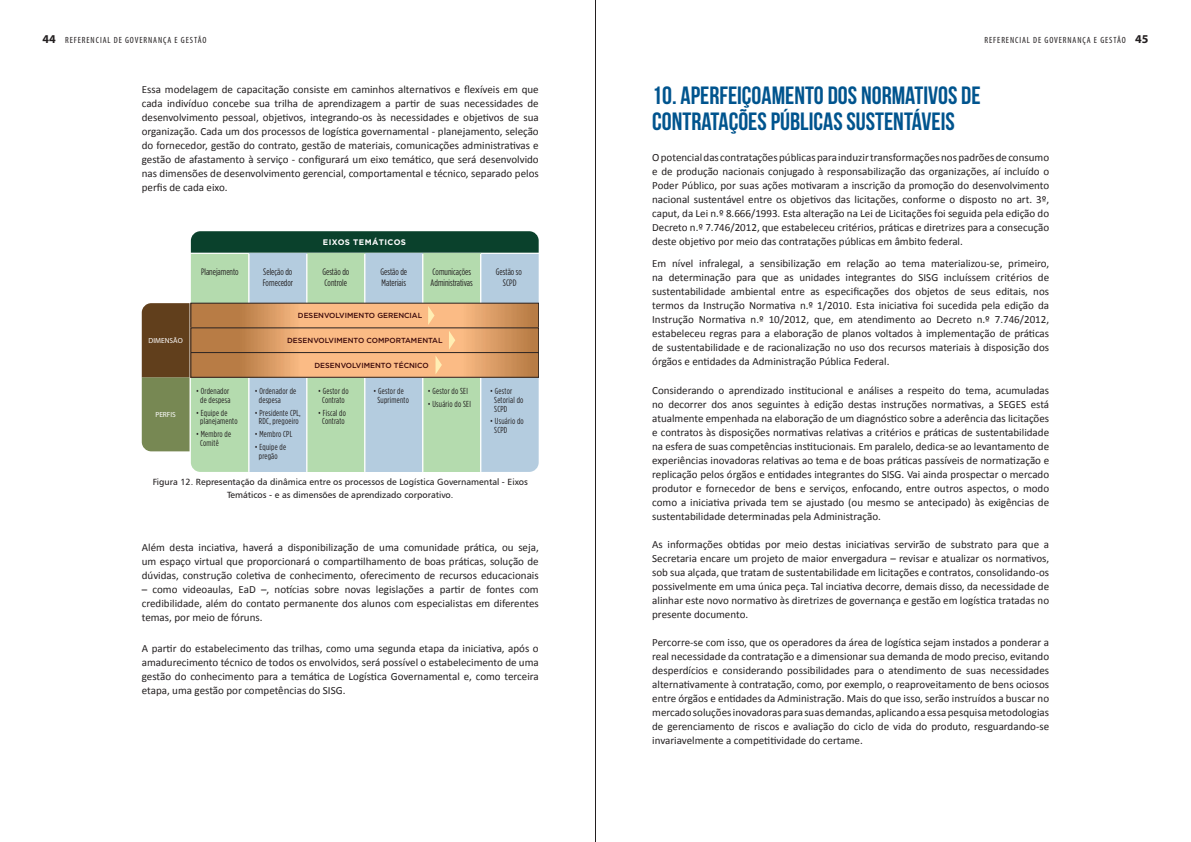
<style>
.page{position:relative;width:1191px;height:842px;background:#fff}
.page>*{position:absolute;margin:0;border:0;box-sizing:border-box;transform-origin:0 0}
.z_TÌTULO_25_AZUL{font:700 25px/26px "Bebas Neue";color:#00548e}
.z_TEXTO_SP_ENTRE_14{font:11px/14px "Calibri";color:#231f20;text-align:justify}
.t1{font:condensed 9.4px/10.7px "Gotham HTF";color:#231f20}
.z_LEGENDA_texto_CENT{font:9px/13px "Humanist 777 BT Roman B";color:#231f20;text-align:center}
.t2{font:condensed 9px "Myriad Pro";letter-spacing:.1em;color:#231f20}
.t3{font:condensed 8.7px/8.7px "Gotham HTF";letter-spacing:.025em;color:#231f20;text-align:center}
.t4{font:700 8px "Gotham HTF";letter-spacing:.05em;color:#fff}
.t5{font:500 7.4px "Gotham HTF";color:#3a080a}
.t6{font:7.4px "Myriad Pro";color:#fff}
.s1{font-weight:700;font-stretch:normal;font-size:12px}
</style>
<div class="page">
<hr style="left:595px;top:0;width:1px;height:842px;background:#231f20">
<svg style="left:142px;top:231px;width:396px;height:241px;background:#b0b39a"></svg>
<p class="t2" style="left:43px;top:35px;width:165px"><span class="s1">44</span> REFERENCIAL DE GOVERNANÇA E GESTÃO</p>
<p class="t2" style="left:984px;top:35px;width:165px">REFERENCIAL DE GOVERNANÇA E GESTÃO <span class="s1">45</span></p>
<p class="z_TEXTO_SP_ENTRE_14" style="left:142px;top:83px;width:398px">Essa modelagem de capacitação consiste em caminhos alternativos e flexíveis em que cada indivíduo concebe sua trilha de aprendizagem a partir de suas necessidades de desenvolvimento pessoal, objetivos, integrando-os às necessidades e objetivos de sua organização. Cada um dos processos de logística governamental - planejamento, seleção do fornecedor, gestão do contrato, gestão de materiais, comunicações administrativas e gestão de afastamento à serviço - configurará um eixo temático, que será desenvolvido nas dimensões de desenvolvimento gerencial, comportamental e técnico, separado pelos perfis de cada eixo.</p>
<p class="t6" style="left:149px;top:335px;width:36px">DIMENSÃO</p>
<p class="t6" style="left:155px;top:410px;width:22px">PERFIS</p>
<p class="t4" style="left:323px;top:238px;width:85px">EIXOS TEMÁTICOS</p>
<p class="t1" style="left:201px;top:266px;width:39px">Planejamento</p>
<p class="t1" style="left:263px;top:266px;width:32px">Seleção do<br>Fornecedor</p>
<p class="t1" style="left:322px;top:266px;width:28px">Gestão do<br>Controle</p>
<p class="t1" style="left:380px;top:266px;width:28px">Gestão de<br>Materiais</p>
<p class="t1" style="left:430px;top:266px;width:44px">Comunicações<br>Administrativas</p>
<p class="t1" style="left:496px;top:266px;width:28px;text-align:center">Gestão so<br>SCPD</p>
<p class="t3" style="left:196px;top:387px;width:36px">• Ordenador de despesa</p>
<p class="t3" style="left:200px;top:408px;width:39px;text-align:left;text-indent:-4px">• Equipe de planejamento</p>
<p class="t3" style="left:200px;top:430px;width:32px;text-align:left;text-indent:-4px">• Membro de<br>Comitê</p>
<p class="t5" style="left:298px;top:311px;width:126px">DESENVOLVIMENTO GERENCIAL</p>
<p class="t5" style="left:287px;top:336px;width:157px">DESENVOLVIMENTO COMPORTAMENTAL</p>
<p class="t5" style="left:314px;top:361px;width:116px">DESENVOLVIMENTO TÉCNICO</p>
<p class="t3" style="left:259px;top:387px;width:39px;text-align:left;text-indent:-4px">• Ordenador de despesa</p>
<p class="t3" style="left:255px;top:408px;width:47px">• Presidente CPL,<br>RDC, pregoeiro</p>
<p class="t3" style="left:255px;top:430px;width:39px">• Membro CPL</p>
<p class="t3" style="left:255px;top:442px;width:33px">• Equipe de pregão</p>
<p class="t3" style="left:318px;top:387px;width:32px">• Gestor do<br>Contrato</p>
<p class="t3" style="left:318px;top:408px;width:29px">• Fiscal do<br>Contrato</p>
<p class="t3" style="left:373px;top:387px;width:37px">• Gestor de<br>Suprimento</p>
<p class="t3" style="left:428px;top:387px;width:42px">• Gestor do SEI</p>
<p class="t3" style="left:428px;top:399px;width:45px">• Usuário do SEI</p>
<p class="t3" style="left:494px;top:387px;width:31px;text-align:left;text-indent:-4px">• Gestor<br>Setorial do<br>SCPD</p>
<p class="t3" style="left:494px;top:417px;width:31px;text-align:left;text-indent:-4px">• Usuário do<br>SCPD</p>
<p class="z_LEGENDA_texto_CENT" style="left:153px;top:475px;width:377px">Figura 12. Representação da dinâmica entre os processos de Logística Governamental - Eixos<br>Temáticos - e as dimensões de aprendizado corporativo.</p>
<p class="z_TEXTO_SP_ENTRE_14" style="left:142px;top:541px;width:398px">Além desta inciativa, haverá a disponibilização de uma comunidade prática, ou seja, um espaço virtual que proporcionará o compartilhamento de boas práticas, solução de dúvidas, construção coletiva de conhecimento, oferecimento de recursos educacionais</p>
<p class="z_TEXTO_SP_ENTRE_14" style="left:142px;top:583px;width:398px">– como videoaulas, EaD –, notícias sobre novas legislações a partir de fontes com credibilidade, além do contato permanente dos alunos com especialistas em diferentes temas, por meio de fóruns.</p>
<p class="z_TEXTO_SP_ENTRE_14" style="left:142px;top:642px;width:398px">A partir do estabelecimento das trilhas, como uma segunda etapa da iniciativa, após o amadurecimento técnico de todos os envolvidos, será possível o estabelecimento de uma gestão do conhecimento para a temática de Logística Governamental e, como terceira etapa, uma gestão por competências do SISG.</p>
<p class="z_TÌTULO_25_AZUL" style="left:652px;top:82px;width:330px">10. APERFEIÇOAMENTO DOS NORMATIVOS DE<br>CONTRATAÇÕES PÚBLICAS SUSTENTÁVEIS</p>
<p class="z_TEXTO_SP_ENTRE_14" style="left:652px;top:150px;width:398px">O potencial das contratações públicas para induzir transformações nos padrões de consumo e de produção nacionais conjugado à responsabilização das organizações, aí incluído o Poder Público, por suas ações motivaram a inscrição da promoção do desenvolvimento nacional sustentável entre os objetivos das licitações, conforme o disposto no art. 3º, caput, da Lei n.º 8.666/1993. Esta alteração na Lei de Licitações foi seguida pela edição do Decreto n.º 7.746/2012, que estabeleceu critérios, práticas e diretrizes para a consecução deste objetivo por meio das contratações públicas em âmbito federal.</p>
<p class="z_TEXTO_SP_ENTRE_14" style="left:652px;top:257px;width:398px">Em nível infralegal, a sensibilização em relação ao tema materializou-se, primeiro, na determinação para que as unidades integrantes do SISG incluíssem critérios de sustentabilidade ambiental entre as especificações dos objetos de seus editais, nos termos da Instrução Normativa n.º 1/2010. Esta iniciativa foi sucedida pela edição da Instrução Normativa n.º 10/2012, que, em atendimento ao Decreto n.º 7.746/2012, estabeleceu regras para a elaboração de planos voltados à implementação de práticas de sustentabilidade e de racionalização no uso dos recursos materiais à disposição dos órgãos e entidades da Administração Pública Federal.</p>
<p class="z_TEXTO_SP_ENTRE_14" style="left:652px;top:383px;width:398px">Considerando o aprendizado institucional e análises a respeito do tema, acumuladas no decorrer dos anos seguintes à edição destas instruções normativas, a SEGES está atualmente empenhada na elaboração de um diagnóstico sobre a aderência das licitações e contratos às disposições normativas relativas a critérios e práticas de sustentabilidade na esfera de suas competências institucionais. Em paralelo, dedica-se ao levantamento de experiências inovadoras relativas ao tema e de boas práticas passíveis de normatização e replicação pelos órgãos e entidades integrantes do SISG. Vai ainda prospectar o mercado produtor e fornecedor de bens e serviços, enfocando, entre outros aspectos, o modo como a iniciativa privada tem se ajustado (ou mesmo se antecipado) às exigências de sustentabilidade determinadas pela Administração.</p>
<p class="z_TEXTO_SP_ENTRE_14" style="left:652px;top:537px;width:398px">As informações obtidas por meio destas iniciativas servirão de substrato para que a Secretaria encare um projeto de maior envergadura – revisar e atualizar os normativos, sob sua alçada, que tratam de sustentabilidade em licitações e contratos, consolidando-os possivelmente em uma única peça. Tal inciativa decorre, demais disso, da necessidade de alinhar este novo normativo às diretrizes de governança e gestão em logística tratadas no presente documento.</p>
<p class="z_TEXTO_SP_ENTRE_14" style="left:652px;top:635px;width:398px">Percorre-se com isso, que os operadores da área de logística sejam instados a ponderar a real necessidade da contratação e a dimensionar sua demanda de modo preciso, evitando desperdícios e considerando possibilidades para o atendimento de suas necessidades alternativamente à contratação, como, por exemplo, o reaproveitamento de bens ociosos entre órgãos e entidades da Administração. Mais do que isso, serão instruídos a buscar no mercado soluções inovadoras para suas demandas, aplicando a essa pesquisa metodologias de gerenciamento de riscos e avaliação do ciclo de vida do produto, resguardando-se invariavelmente a competitividade do certame.</p>
</div>
